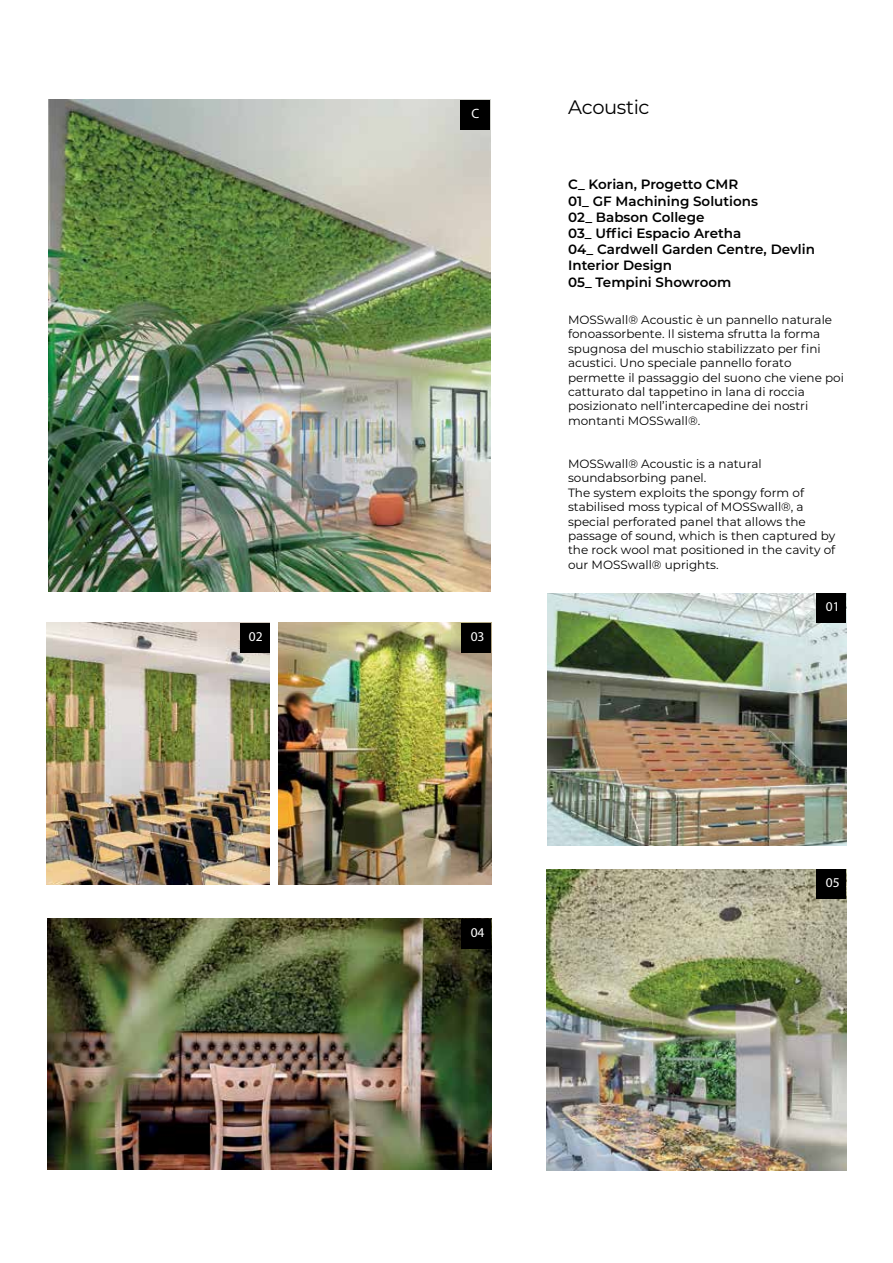
<style>
.page{position:relative;width:893px;height:1263px;background:#fff}
.page>*{position:absolute;margin:0;border:0;box-sizing:border-box;transform-origin:0 0}
.t1{font:19.5px "Montserrat";letter-spacing:-.02em;color:#000}
.t2{font:600 13.5px/16.2px "Montserrat";color:#000}
.t3{font:700 13.5px "Archia";color:#fff}
.t4{font:12px/14.4px "Montserrat";color:#000}
</style>
<div class="page">
<img style="left:49px;top:100px;width:441px;height:491px">
<img style="left:547px;top:594px;width:299px;height:252px">
<img style="left:47px;top:919px;width:444px;height:250px">
<img style="left:47px;top:623px;width:222px;height:261px">
<img style="left:279px;top:623px;width:212px;height:261px">
<img style="left:547px;top:869px;width:299px;height:301px">
<div style="left:816px;top:593px;width:30px;height:30px;background:#000"></div>
<div style="left:461px;top:623px;width:30px;height:30px;background:#000"></div>
<div style="left:816px;top:869px;width:30px;height:30px;background:#000"></div>
<div style="left:461px;top:919px;width:30px;height:30px;background:#000"></div>
<div style="left:460px;top:100px;width:30px;height:30px;background:#000"></div>
<div style="left:240px;top:623px;width:29px;height:30px;background:#000"></div>
<p class="t3" style="left:249px;top:628px;width:15px">02</p>
<p class="t3" style="left:472px;top:105px;width:9px">C</p>
<p class="t3" style="left:471px;top:628px;width:15px">03</p>
<h1 class="t1" style="left:568px;top:94px;width:83px">Acoustic</h1>
<p class="t2" style="left:568px;top:176px;width:248px">C_ Korian, Progetto CMR<br>01_ GF Machining Solutions<br>02_ Babson College<br>03_ Uffici Espacio Aretha<br>04_ Cardwell Garden Centre, Devlin<br>Interior Design<br>05_ Tempini Showroom</p>
<p class="t4" style="left:568px;top:312px;width:277px">MOSSwall® Acoustic è un pannello naturale fonoassorbente. Il sistema sfrutta la forma spugnosa del muschio stabilizzato per fini acustici. Uno speciale pannello forato permette il passaggio del suono che viene poi catturato dal tappetino in lana di roccia posizionato nell’intercapedine dei nostri montanti MOSSwall®.</p>
<p class="t4" style="left:568px;top:456px;width:269px">MOSSwall® Acoustic is a natural soundabsorbing panel.<br>The system exploits the spongy form of stabilised moss typical of MOSSwall®, a special perforated panel that allows the passage of sound, which is then captured by the rock wool mat positioned in the cavity of our MOSSwall® uprights.</p>
<p class="t3" style="left:826px;top:598px;width:15px">01</p>
<p class="t3" style="left:471px;top:924px;width:15px">04</p>
<p class="t3" style="left:826px;top:874px;width:15px">05</p>
</div>
